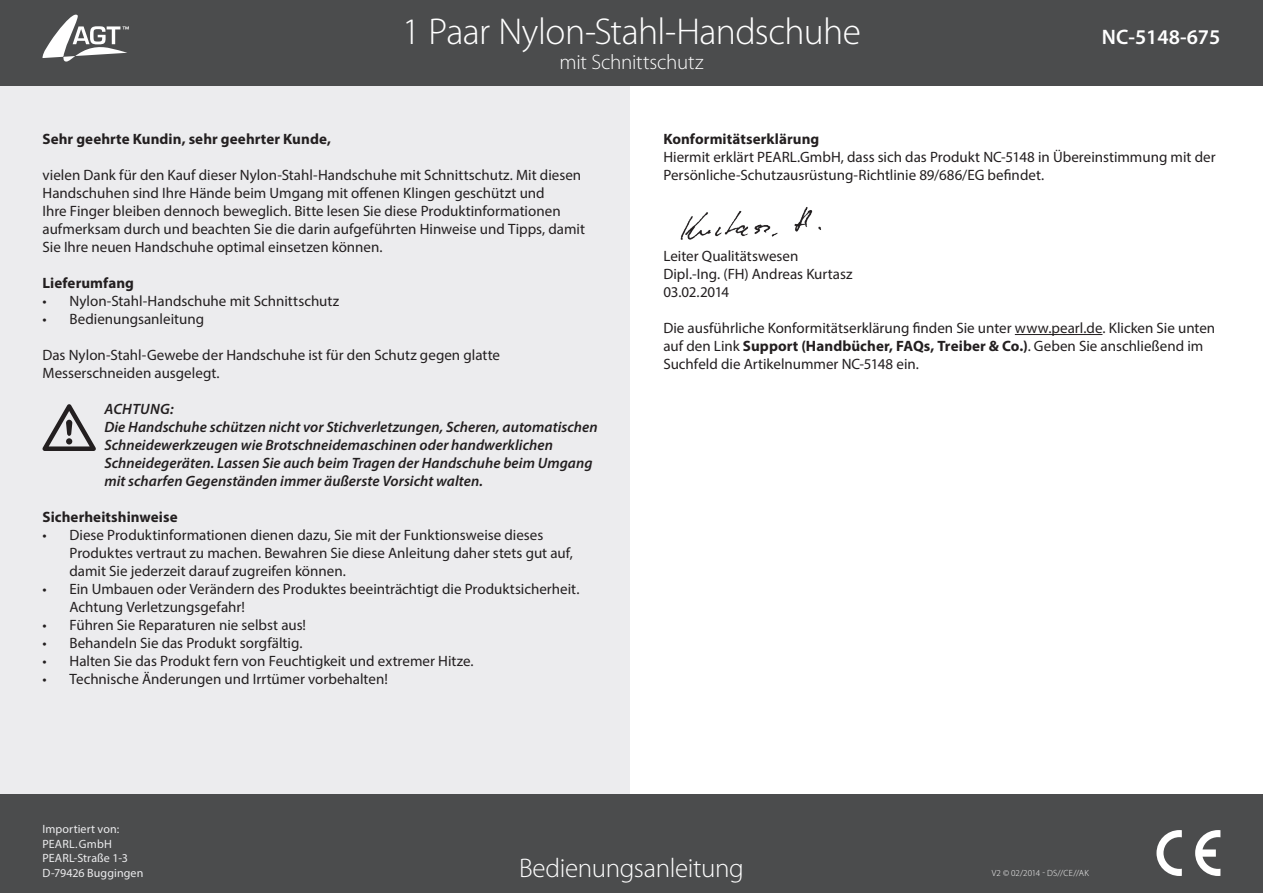
<style>
.page{position:relative;width:1263px;height:893px;background:#fff}
.page>*{position:absolute;margin:0;border:0;box-sizing:border-box;transform-origin:0 0}
.t1{font:300 37.5px "Myriad Pro";letter-spacing:-.02em;color:#fff}
.t2{font:300 27px "Myriad Pro";letter-spacing:-.015em;color:#fff}
.t3{font:300 21px "Myriad Pro";letter-spacing:-.01em;color:#fff}
.t4{font:600 21px "Myriad Pro";color:#fff}
.t5{font:15px/18px "Myriad Pro";color:#231f20}
.t6{font:italic 600 15px/18px "Myriad Pro";letter-spacing:.005em;color:#231f20}
.t7{font:700 15px "Myriad Pro";letter-spacing:.005em;color:#231f20}
.t8{font:12px/14.4px "Myriad Pro";letter-spacing:.01em;color:#ececee}
.t9{font:300 9px "Myriad Pro";letter-spacing:.015em;color:#fff}
.s1{font-weight:700}
</style>
<div class="page">
<div style="left:0;top:0;width:629px;height:893px;background:#ececee"></div>
<div style="left:0;top:0;width:1263px;height:85px;background:#4b4c4d"></div>
<div style="left:0;top:795px;width:1263px;height:98px;background:#4b4c4d"></div>
<hr style="left:1015px;top:334px;width:87px;height:1px;background:#231f20">
<img style="left:680px;top:207px;width:141px;height:33px">
<svg style="left:42px;top:404px;width:54px;height:47px"></svg>
<svg style="left:1156px;top:830px;width:26px;height:46px"></svg>
<svg style="left:1195px;top:830px;width:25px;height:46px"></svg>
<svg style="left:42px;top:14px;width:87px;height:48px"></svg>
<h1 class="t1" style="left:402px;top:11px;width:460px">1 Paar Nylon-Stahl-Handschuhe</h1>
<h3 class="t3" style="left:559px;top:51px;width:145px">mit Schnittschutz</h3>
<h3 class="t4" style="left:1102px;top:24px;width:120px">NC-5148-675</h3>
<p class="t7" style="left:43px;top:129px;width:290px">Sehr geehrte Kundin, sehr geehrter Kunde,</p>
<p class="t5" style="left:43px;top:166px;width:544px">vielen Dank für den Kauf dieser Nylon-Stahl-Handschuhe mit Schnittschutz. Mit diesen Handschuhen sind Ihre Hände beim Umgang mit offenen Klingen geschützt und<br>Ihre Finger bleiben dennoch beweglich. Bitte lesen Sie diese Produktinformationen aufmerksam durch und beachten Sie die darin aufgeführten Hinweise und Tipps, damit Sie Ihre neuen Handschuhe optimal einsetzen können.</p>
<p class="t7" style="left:43px;top:273px;width:93px">Lieferumfang</p>
<p class="t5" style="left:43px;top:292px;width:298px">• Nylon-Stahl-Handschuhe mit Schnittschutz</p>
<p class="t5" style="left:43px;top:310px;width:163px">• Bedienungsanleitung</p>
<p class="t5" style="left:43px;top:346px;width:459px">Das Nylon-Stahl-Gewebe der Handschuhe ist für den Schutz gegen glatte<br>Messerschneiden ausgelegt.</p>
<p class="t6" style="left:104px;top:400px;width:495px">ACHTUNG:<br>Die Handschuhe schützen nicht vor Stichverletzungen, Scheren, automatischen Schneidewerkzeugen wie Brotschneidemaschinen oder handwerklichen Schneidegeräten. Lassen Sie auch beim Tragen der Handschuhe beim Umgang mit scharfen Gegenständen immer äußerste Vorsicht walten.</p>
<p class="t7" style="left:43px;top:507px;width:137px">Sicherheitshinweise</p>
<p class="t5" style="left:70px;top:526px;width:505px;text-indent:-27px">• Diese Produktinformationen dienen dazu, Sie mit der Funktionsweise dieses<br>Produktes vertraut zu machen. Bewahren Sie diese Anleitung daher stets gut auf, damit Sie jederzeit darauf zugreifen können.</p>
<p class="t5" style="left:70px;top:580px;width:511px;text-indent:-27px">• Ein Umbauen oder Verändern des Produktes beeinträchtigt die Produktsicherheit.<br>Achtung Verletzungsgefahr!</p>
<p class="t5" style="left:43px;top:616px;width:265px">• Führen Sie Reparaturen nie selbst aus!</p>
<p class="t5" style="left:43px;top:634px;width:261px">• Behandeln Sie das Produkt sorgfältig.</p>
<p class="t5" style="left:43px;top:652px;width:433px">• Halten Sie das Produkt fern von Feuchtigkeit und extremer Hitze.</p>
<p class="t5" style="left:43px;top:670px;width:347px">• Technische Änderungen und Irrtümer vorbehalten!</p>
<p class="t7" style="left:663px;top:129px;width:157px">Konformitätserklärung</p>
<p class="t5" style="left:663px;top:148px;width:554px">Hiermit erklärt PEARL.GmbH, dass sich das Produkt NC-5148 in Übereinstimmung mit der<br>Persönliche-Schutzausrüstung-Richtlinie 89/686/EG befindet.</p>
<p class="t5" style="left:663px;top:247px;width:191px">Leiter Qualitätswesen<br>Dipl.-Ing. (FH) Andreas Kurtasz<br>03.02.2014</p>
<p class="t5" style="left:663px;top:319px;width:553px">Die ausführliche Konformitätserklärung finden Sie unter www.pearl.de. Klicken Sie unten auf den Link <span class="s1">Support (Handbücher, FAQs, Treiber &amp; Co.)</span>. Geben Sie anschließend im<br>Suchfeld die Artikelnummer NC-5148 ein.</p>
<p class="t8" style="left:43px;top:822px;width:102px">Importiert von:<br>PEARL.GmbH<br>PEARL-Straße 1-3<br>D-79426 Buggingen</p>
<h2 class="t2" style="left:519px;top:853px;width:226px">Bedienungsanleitung</h2>
<p class="t9" style="left:992px;top:868px;width:99px">V2 © 02/2014 - DS//CE//AK</p>
</div>
